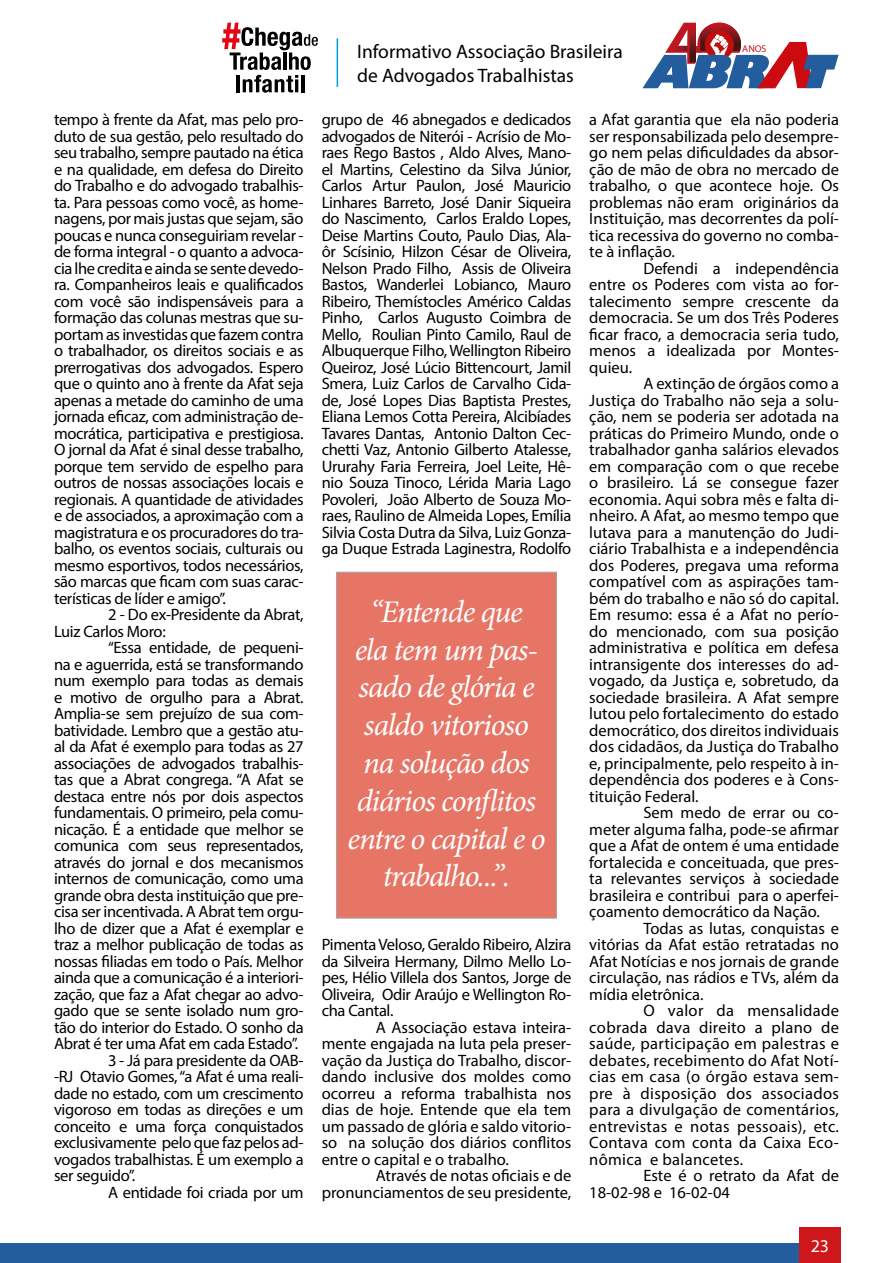
<style>
.page{position:relative;width:893px;height:1263px;background:#fff}
.page>*{position:absolute;margin:0;border:0;box-sizing:border-box;transform-origin:0 0}
.t1{font:italic 31.5px/37.8px "Minion Pro";letter-spacing:-.035em;color:#fff;text-align:center}
.t2{font:19.5px/23.4px "Myriad Pro";color:#000}
.t3{font:18px "Myriad Pro";color:#fff}
.t4{font:16.5px/16.5px "Myriad Pro";letter-spacing:-.02em;color:#000;text-align:justify}
.t5{font:16.5px/16.5px "Myriad Pro";color:#000;text-align:right}
.t6{font:9.9px "Myriad Pro";color:#be1622}
</style>
<div class="page">
<div style="left:0;top:1243px;width:799px;height:20px;background:#245d9e"></div>
<div style="left:799px;top:1227px;width:41px;height:36px;background:#cd171a"></div>
<svg style="left:642px;top:23px;width:196px;height:65px"></svg>
<hr style="left:337px;top:38px;width:1px;height:49px;background:#009fe3">
<svg style="left:222px;top:23px;width:96px;height:70px"></svg>
<hr style="left:301px;top:75px;width:4px;height:17px;background:#000">
<div style="left:336px;top:572px;width:221px;height:347px;background:#e67566;border:1px solid #a4a4a4"></div>
<p class="t4" style="left:54px;top:111px;width:251px">tempo à frente da Afat, mas pelo pro&shy;duto de sua gestão, pelo resultado do seu trabalho, sempre pautado na ética e na qualidade, em defesa do Direito do Trabalho e do advogado trabalhis&shy;ta. Para pessoas como você, as home&shy;nagens, por mais justas que sejam, são poucas e nunca conseguiriam revelar - de forma integral - o quanto a advoca&shy;cia lhe credita e ainda se sente devedo&shy;ra. Companheiros leais e qualificados com você são indispensáveis para a formação das colunas mestras que su&shy;portam as investidas que fazem contra o trabalhador, os direitos sociais e as prerrogativas dos advogados. Espero que o quinto ano à frente da Afat seja apenas a metade do caminho de uma jornada eficaz, com administração de&shy;mocrática, participativa e prestigiosa.<br>O jornal da Afat é sinal desse trabalho, porque tem servido de espelho para outros de nossas associações locais e regionais. A quantidade de atividades e de associados, a aproximação com a magistratura e os procuradores do tra&shy;balho, os eventos sociais, culturais ou mesmo esportivos, todos necessários, são marcas que ficam com suas carac&shy;terísticas de líder e amigo”.</p>
<p class="t4" style="left:54px;top:606px;width:251px;text-indent:54px">2 - Do ex-Presidente da Abrat,<br>Luiz Carlos Moro:</p>
<p class="t4" style="left:108px;top:639px;width:197px">“Essa entidade, de pequeni-</p>
<p class="t4" style="left:54px;top:656px;width:251px">na e aguerrida, está se transformando</p>
<p class="t4" style="left:54px;top:672px;width:251px">num exemplo para todas as demais</p>
<p class="t4" style="left:54px;top:689px;width:251px">e motivo de orgulho para a Abrat.</p>
<p class="t4" style="left:54px;top:705px;width:251px">Amplia-se sem prejuízo de sua com-</p>
<p class="t4" style="left:54px;top:722px;width:251px">batividade. Lembro que a gestão atu-</p>
<p class="t4" style="left:54px;top:738px;width:251px">al da Afat é exemplo para todas as 27</p>
<p class="t4" style="left:54px;top:755px;width:251px">associações de advogados trabalhis-</p>
<p class="t4" style="left:54px;top:771px;width:251px">tas que a Abrat congrega. “A Afat se</p>
<p class="t4" style="left:54px;top:788px;width:251px">destaca entre nós por dois aspectos</p>
<p class="t4" style="left:54px;top:804px;width:251px">fundamentais. O primeiro, pela comu-</p>
<p class="t4" style="left:54px;top:821px;width:251px">nicação. É a entidade que melhor se</p>
<p class="t4" style="left:54px;top:837px;width:251px">comunica com seus representados,</p>
<p class="t4" style="left:54px;top:854px;width:251px">através do jornal e dos mecanismos</p>
<p class="t4" style="left:54px;top:870px;width:251px">internos de comunicação, como uma</p>
<p class="t4" style="left:54px;top:887px;width:251px">grande obra desta instituição que pre-</p>
<p class="t4" style="left:54px;top:903px;width:251px">cisa ser incentivada. A Abrat tem orgu-</p>
<p class="t4" style="left:54px;top:920px;width:251px">lho de dizer que a Afat é exemplar e</p>
<p class="t4" style="left:54px;top:936px;width:251px">traz a melhor publicação de todas as</p>
<p class="t4" style="left:54px;top:953px;width:251px">nossas filiadas em todo o País. Melhor</p>
<p class="t4" style="left:54px;top:969px;width:251px">ainda que a comunicação é a interiori-</p>
<p class="t4" style="left:54px;top:986px;width:251px">zação, que faz a Afat chegar ao advo-</p>
<p class="t4" style="left:54px;top:1002px;width:251px">gado que se sente isolado num gro-</p>
<p class="t4" style="left:54px;top:1019px;width:251px">tão do interior do Estado. O sonho da</p>
<p class="t4" style="left:54px;top:1035px;width:246px">Abrat é ter uma Afat em cada Estado”.</p>
<p class="t4" style="left:108px;top:1052px;width:197px">3 - Já para presidente da OAB-</p>
<p class="t4" style="left:54px;top:1068px;width:251px">-RJ Otavio Gomes, “a Afat é uma reali-</p>
<p class="t4" style="left:54px;top:1085px;width:251px">dade no estado, com um crescimento</p>
<p class="t4" style="left:54px;top:1101px;width:251px">vigoroso em todas as direções e um</p>
<p class="t4" style="left:54px;top:1118px;width:251px">conceito e uma força conquistados</p>
<p class="t4" style="left:54px;top:1134px;width:251px">exclusivamente pelo que faz pelos ad-</p>
<p class="t4" style="left:54px;top:1151px;width:251px">vogados trabalhistas. É um exemplo a</p>
<p class="t4" style="left:54px;top:1167px;width:83px">ser seguido”.</p>
<p class="t4" style="left:108px;top:1184px;width:197px">A entidade foi criada por um</p>
<p class="t2" style="left:357px;top:40px;width:267px">Informativo Associação Brasileira de Advogados Trabalhistas</p>
<p class="t6" style="left:742px;top:43px;width:26px">ANOS</p>
<p class="t4" style="left:322px;top:111px;width:251px">grupo de 46 abnegados e dedicados advogados de Niterói - Acrísio de Mo&shy;raes Rego Bastos , Aldo Alves, Mano&shy;el Martins, Celestino da Silva Júnior, Carlos Artur Paulon, José Mauricio Linhares Barreto, José Danir Siqueira do Nascimento, Carlos Eraldo Lopes, Deise Martins Couto, Paulo Dias, Ala&shy;ôr Scísinio, Hilzon César de Oliveira, Nelson Prado Filho, Assis de Oliveira Bastos, Wanderlei Lobianco, Mauro Ribeiro, Themístocles Américo Caldas Pinho, Carlos Augusto Coimbra de Mello, Roulian Pinto Camilo, Raul de Albuquerque Filho, Wellington Ribeiro Queiroz, José Lúcio Bittencourt, Jamil Smera, Luiz Carlos de Carvalho Cida&shy;de, José Lopes Dias Baptista Prestes, Eliana Lemos Cotta Pereira, Alcibíades Tavares Dantas, Antonio Dalton Cec&shy;chetti Vaz, Antonio Gilberto Atalesse, Ururahy Faria Ferreira, Joel Leite, Hê&shy;nio Souza Tinoco, Lérida Maria Lago Povoleri, João Alberto de Souza Mo&shy;raes, Raulino de Almeida Lopes, Emília Silvia Costa Dutra da Silva, Luiz Gonza&shy;ga Duque Estrada Laginestra, Rodolfo</p>
<h1 class="t1" style="left:347px;top:593px;width:199px">“Entende que<br>ela tem um pas&shy;sado de glória e saldo vitorioso na solução dos diários conflitos entre o capital e o trabalho...”.</h1>
<p class="t4" style="left:322px;top:936px;width:251px">Pimenta Veloso, Geraldo Ribeiro, Alzira da Silveira Hermany, Dilmo Mello Lo&shy;pes, Hélio Villela dos Santos, Jorge de Oliveira, Odir Araújo e Wellington Ro&shy;cha Cantal.</p>
<p class="t4" style="left:322px;top:1019px;width:251px;text-indent:54px">A Associação estava inteira&shy;mente engajada na luta pela preser&shy;vação da Justiça do Trabalho, discor&shy;dando inclusive dos moldes como ocorreu a reforma trabalhista nos dias de hoje. Entende que ela tem um passado de glória e saldo vitorio&shy;so na solução dos diários conflitos entre o capital e o trabalho.</p>
<p class="t5" style="left:322px;top:1167px;width:251px">Através de notas oficiais e de pronunciamentos de seu presidente,</p>
<p class="t4" style="left:589px;top:111px;width:251px">a Afat garantia que ela não poderia ser responsabilizada pelo desempre&shy;go nem pelas dificuldades da absor&shy;ção de mão de obra no mercado de trabalho, o que acontece hoje. Os problemas não eram originários da Instituição, mas decorrentes da polí&shy;tica recessiva do governo no comba&shy;te à inflação.</p>
<p class="t4" style="left:589px;top:260px;width:251px;text-indent:54px">Defendi a independência entre os Poderes com vista ao for&shy;talecimento sempre crescente da democracia. Se um dos Três Poderes ficar fraco, a democracia seria tudo, menos a idealizada por Montes&shy;quieu.</p>
<p class="t4" style="left:589px;top:375px;width:251px;text-indent:54px">A extinção de órgãos como a Justiça do Trabalho não seja a solu&shy;ção, nem se poderia ser adotada na práticas do Primeiro Mundo, onde o trabalhador ganha salários elevados em comparação com o que recebe o brasileiro. Lá se consegue fazer economia. Aqui sobra mês e falta di&shy;nheiro. A Afat, ao mesmo tempo que lutava para a manutenção do Judi&shy;ciário Trabalhista e a independência dos Poderes, pregava uma reforma compatível com as aspirações tam&shy;bém do trabalho e não só do capital.<br>Em resumo: essa é a Afat no perío&shy;do mencionado, com sua posição administrativa e política em defesa intransigente dos interesses do ad&shy;vogado, da Justiça e, sobretudo, da sociedade brasileira. A Afat sempre lutou pelo fortalecimento do estado democrático, dos direitos individuais dos cidadãos, da Justiça do Trabalho e, principalmente, pelo respeito à in&shy;dependência dos poderes e à Cons&shy;tituição Federal.</p>
<p class="t4" style="left:589px;top:804px;width:251px;text-indent:54px">Sem medo de errar ou co&shy;meter alguma falha, pode-se afirmar que a Afat de ontem é uma entidade fortalecida e conceituada, que pres&shy;ta relevantes serviços à sociedade brasileira e contribui para o aperfei&shy;çoamento democrático da Nação.</p>
<p class="t4" style="left:589px;top:920px;width:251px;text-indent:54px">Todas as lutas, conquistas e vitórias da Afat estão retratadas no Afat Notícias e nos jornais de grande circulação, nas rádios e TVs, além da mídia eletrônica.</p>
<p class="t4" style="left:589px;top:1002px;width:251px;text-indent:54px">O valor da mensalidade cobrada dava direito a plano de saúde, participação em palestras e debates, recebimento do Afat Notí&shy;cias em casa (o órgão estava sem&shy;pre à disposição dos associados para a divulgação de comentários, entrevistas e notas pessoais), etc.<br>Contava com conta da Caixa Eco&shy;nômica e balancetes.</p>
<p class="t5" style="left:589px;top:1167px;width:251px;text-align:left;text-indent:54px">Este é o retrato da Afat de<br>18-02-98 e 16-02-04</p>
<p class="t3" style="left:811px;top:1235px;width:20px">23</p>
</div>
